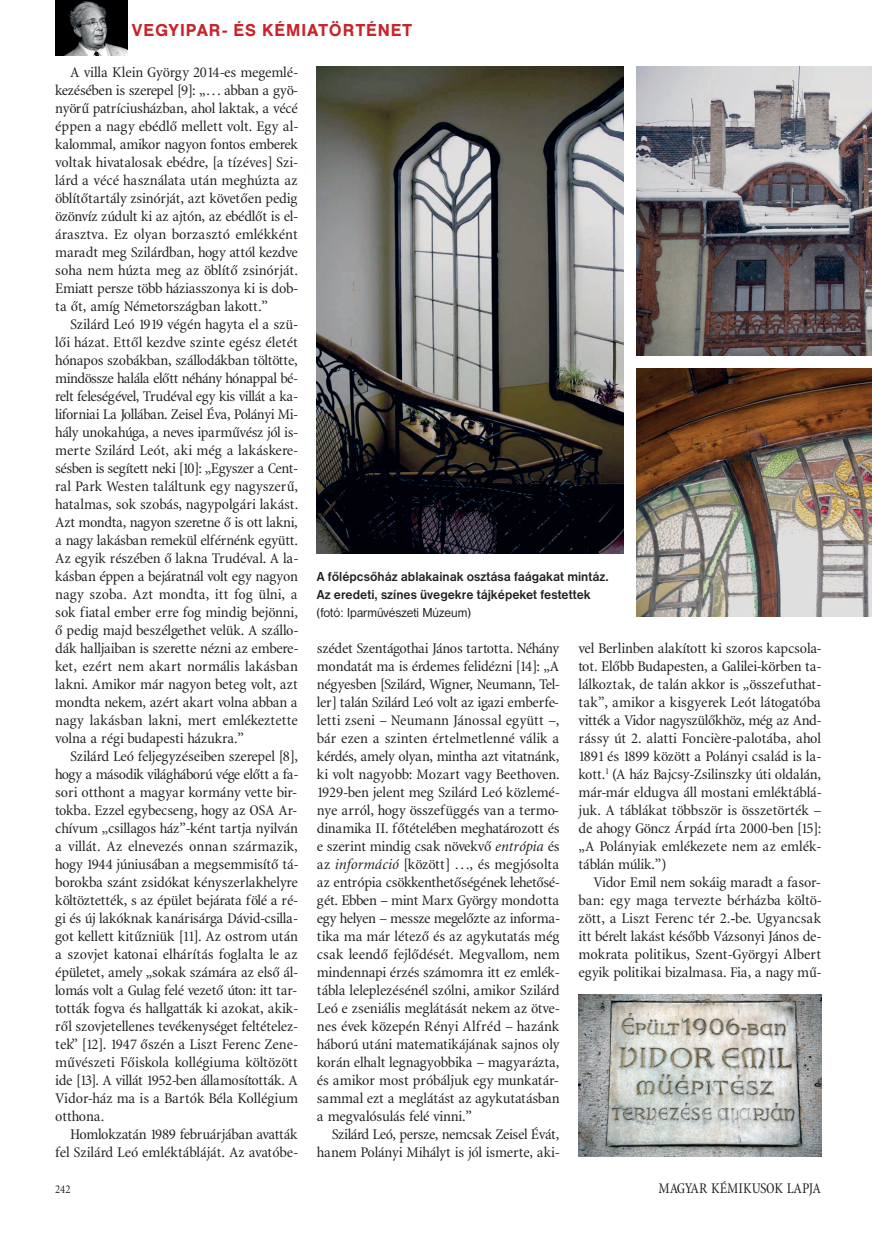
<style>
.page{position:relative;width:872px;height:1233px;background:#fff}
.page>*{position:absolute;margin:0;border:0;box-sizing:border-box;transform-origin:0 0}
.t1{font:500 18px "Nimbus San No 5 TEE";letter-spacing:.05em;color:#c8242b}
.t2{font:15px/18px "Minion Cn PFL";color:#231f20;text-align:justify;scale:1.1 1}
.t3{font:15px "Minion Cn PFL";color:#231f20}
.t4{font:700 13.5px/18px "Nimbus San DEE";color:#231f20;scale:.95 1}
.t5{font:13.5px "Nimbus San DEE";color:#231f20;scale:.95 1}
.t6{font:12px "Minion Cn PFL";color:#231f20}
.s1{font-style:italic}
.s2{font-weight:700}
</style>
<div class="page">
<img style="left:578px;top:994px;width:243px;height:162px">
<img style="left:317px;top:66px;width:306px;height:487px">
<img style="left:636px;top:66px;width:236px;height:289px">
<img style="left:636px;top:368px;width:236px;height:249px">
<img style="left:55px;top:0;width:73px;height:55px">
<p class="t1" style="left:132px;top:24px;width:282px">VEGYIPAR- ÉS KÉMIATÖRTÉNET</p>
<p class="t2" style="left:55px;top:64px;width:222px;text-indent:15px">A villa Klein György 2014-es megemlé&shy;kezésében is szerepel [9]: „… abban a gyö&shy;nyörű patríciusházban, ahol laktak, a vécé éppen a nagy ebédlő mellett volt. Egy al&shy;kalommal, amikor nagyon fontos emberek voltak hivatalosak ebédre, [a tízéves] Szi&shy;lárd a vécé használata után meghúzta az öblítőtartály zsinórját, azt követően pedig özönvíz zúdult ki az ajtón, az ebédlőt is el&shy;árasztva. Ez olyan borzasztó emlékként maradt meg Szilárdban, hogy attól kezdve soha nem húzta meg az öblítő zsinórját.<br>Emiatt persze több háziasszonya ki is dob&shy;ta őt, amíg Németországban lakott.”</p>
<p class="t2" style="left:55px;top:316px;width:222px;text-indent:15px">Szilárd Leó 1919 végén hagyta el a szü&shy;lői házat. Ettől kezdve szinte egész életét hónapos szobákban, szállodákban töltötte, mindössze halála előtt néhány hónappal bé&shy;relt feleségével, Trudéval egy kis villát a ka&shy;liforniai La Jollában. Zeisel Éva, Polányi Mi&shy;hály unokahúga, a neves iparművész jól is&shy;merte Szilárd Leót, aki még a lakáskere&shy;sésben is segített neki [10]: „Egyszer a Cent&shy;ral Park Westen találtunk egy nagyszerű, hatalmas, sok szobás, nagypolgári lakást.<br>Azt mondta, nagyon szeretne ő is ott lakni, a nagy lakásban remekül elférnénk együtt.<br>Az egyik részében ő lakna Trudéval. A la&shy;kásban éppen a bejáratnál volt egy nagyon nagy szoba. Azt mondta, itt fog ülni, a sok fiatal ember erre fog mindig bejönni, ő pedig majd beszélgethet velük. A szállo&shy;dák halljaiban is szerette nézni az embere&shy;ket, ezért nem akart normális lakásban lakni. Amikor már nagyon beteg volt, azt mondta nekem, azért akart volna abban a nagy lakásban lakni, mert emlékeztette volna a régi budapesti házukra.”</p>
<p class="t2" style="left:55px;top:748px;width:222px;text-indent:15px">Szilárd Leó feljegyzéseiben szerepel [8], hogy a második világháború vége előtt a fa&shy;sori otthont a magyar kormány vette bir&shy;tokba. Ezzel egybecseng, hogy az OSA Ar&shy;chívum „csillagos ház”-ként tartja nyilván a villát. Az elnevezés onnan származik, hogy 1944 júniusában a megsemmisítő tá&shy;borokba szánt zsidókat kényszerlakhelyre költöztették, s az épület bejárata fölé a ré&shy;gi és új lakóknak kanárisárga Dávid-csilla&shy;got kellett kitűzniük [11]. Az ostrom után a szovjet katonai elhárítás foglalta le az épületet, amely „sokak számára az első ál&shy;lomás volt a Gulag felé vezető úton: itt tar&shy;tották fogva és hallgatták ki azokat, akik&shy;ről szovjetellenes tevékenységet feltételez&shy;tek” [12]. 1947 őszén a Liszt Ferenc Zene&shy;művészeti Főiskola kollégiuma költözött ide [13]. A villát 1952-ben államosították. A Vidor-ház ma is a Bartók Béla Kollégium otthona.</p>
<p class="t2" style="left:55px;top:1126px;width:222px;text-align:right">Homlokzatán 1989 februárjában avatták fel Szilárd Leó emléktábláját. Az avatóbe-</p>
<p class="t4" style="left:317px;top:568px;width:309px">A főlépcsőház ablakainak osztása faágakat mintáz.<br>Az eredeti, színes üvegekre tájképeket festettek</p>
<p class="t5" style="left:317px;top:608px;width:163px">(fotó: Iparművészeti Múzeum)</p>
<p class="t2" style="left:317px;top:640px;width:222px">szédet Szentágothai János tartotta. Néhány mondatát ma is érdemes felidézni [14]: „A négyesben [Szilárd, Wigner, Neumann, Tel&shy;ler] talán Szilárd Leó volt az igazi emberfe&shy;letti zseni – Neumann Jánossal együtt –, bár ezen a szinten értelmetlenné válik a kérdés, amely olyan, mintha azt vitatnánk, ki volt nagyobb: Mozart vagy Beethoven.<br>1929-ben jelent meg Szilárd Leó közlemé&shy;nye arról, hogy összefüggés van a termo&shy;dinamika II. főtételében meghatározott és e szerint mindig csak növekvő <span class="s1">entrópia</span> és az <span class="s1">információ</span> [között] …, és megjósolta az entrópia csökkenthetőségének lehetősé&shy;gét. Ebben – mint Marx György mondotta egy helyen – messze megelőzte az informa&shy;tika ma már létező és az agykutatás még csak leendő fejlődését. Megvallom, nem mindennapi érzés számomra itt ez emlék&shy;tábla leleplezésénél szólni, amikor Szilárd Leó e zseniális meglátását nekem az ötve&shy;nes évek közepén Rényi Alfréd – hazánk háború utáni matematikájának sajnos oly korán elhalt legnagyobbika – magyarázta, és amikor most próbáljuk egy munkatár&shy;sammal ezt a meglátást az agykutatásban a megvalósulás felé vinni.”</p>
<p class="t2" style="left:317px;top:1126px;width:222px;text-align:right">Szilárd Leó, persze, nemcsak Zeisel Évát, hanem Polányi Mihályt is jól ismerte, aki-</p>
<p class="t2" style="left:578px;top:640px;width:222px">vel Berlinben alakított ki szoros kapcsola&shy;tot. Előbb Budapesten, a Galilei-körben ta&shy;lálkoztak, de talán akkor is „összefuthat&shy;tak”, amikor a kisgyerek Leót látogatóba vitték a Vidor nagyszülőkhöz, még az And&shy;rássy út 2. alatti Foncière-palotába, ahol 1891 és 1899 között a Polányi család is la&shy;kott.<sup>1</sup> (A ház Bajcsy-Zsilinszky úti oldalán, már-már eldugva áll mostani emléktáblá&shy;juk. A táblákat többször is összetörték – de ahogy Göncz Árpád írta 2000-ben [15]: „A Polányiak emlékezete nem az emlék&shy;táblán múlik.”)</p>
<p class="t2" style="left:578px;top:874px;width:222px;text-indent:15px">Vidor Emil nem sokáig maradt a fasor&shy;ban: egy maga tervezte bérházba költö&shy;zött, a Liszt Ferenc tér 2.<span class="s2">-</span>be. Ugyancsak itt bérelt lakást később Vázsonyi János de&shy;mokrata politikus, Szent-Györgyi Albert egyik politikai bizalmasa. Fia, a nagy mű-</p>
<p class="t6" style="left:55px;top:1184px;width:17px">242</p>
<p class="t3" style="left:658px;top:1182px;width:164px">MAGYAR KÉMIKUSOK LAPJA</p>
</div>
